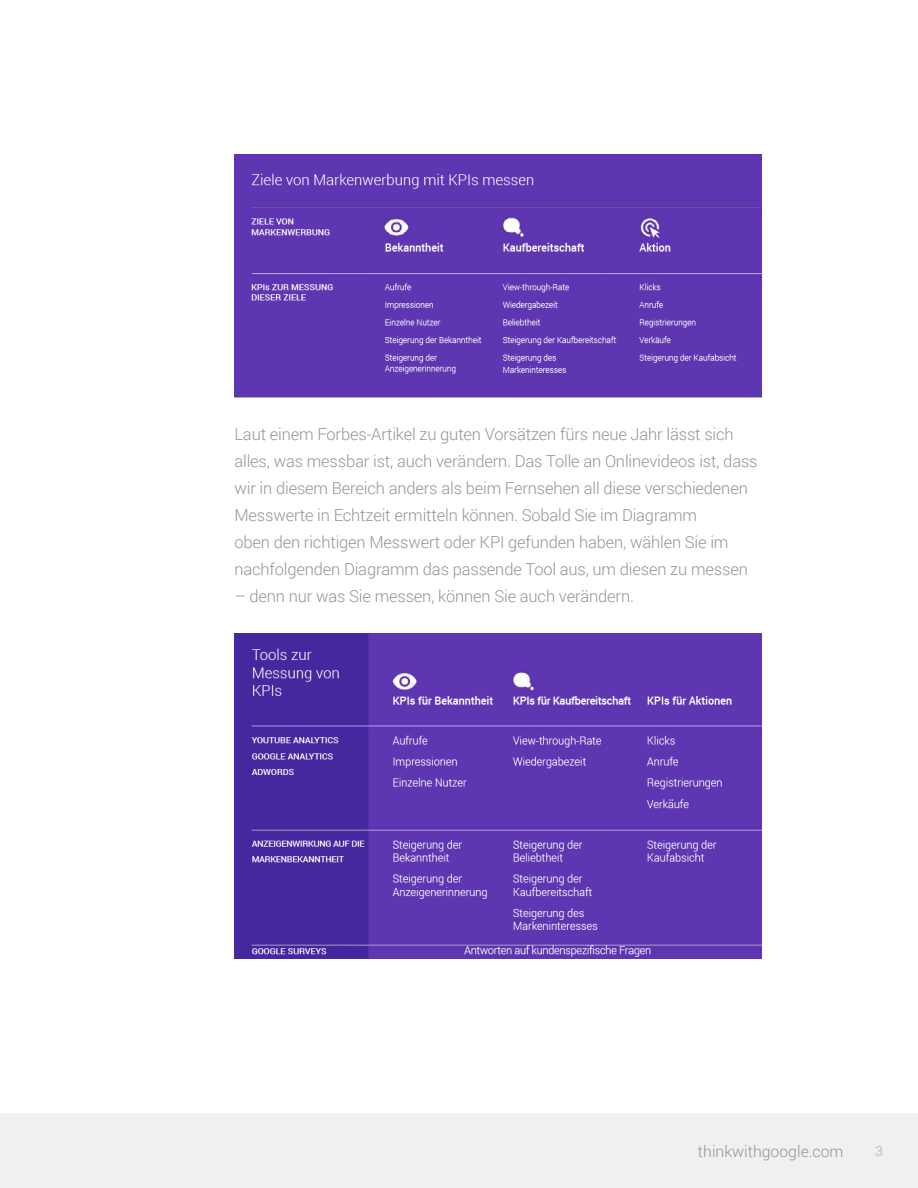
<style>
.page{position:relative;width:918px;height:1188px;background:#fff}
.page>*{position:absolute;margin:0;border:0;box-sizing:border-box;transform-origin:0 0}
.t1{font:300 16.5px/27px "Roboto";letter-spacing:-.01em;color:#939598}
.t2{font:300 15.9px "Roboto";color:#939598}
.t3{font:500 14.25px "Roboto";color:#c9c9c8}
</style>
<div class="page">
<div style="left:0;top:1114px;width:918px;height:74px;background:#f0f0f0"></div>
<img style="left:234px;top:154px;width:527px;height:244px">
<img style="left:234px;top:633px;width:527px;height:326px">
<p class="t1" style="left:234px;top:420px;width:525px">Laut einem Forbes-Artikel zu guten Vorsätzen fürs neue Jahr lässt sich alles, was messbar ist, auch verändern. Das Tolle an Onlinevideos ist, dass wir in diesem Bereich anders als beim Fernsehen all diese verschiedenen Messwerte in Echtzeit ermitteln können. Sobald Sie im Diagramm<br>oben den richtigen Messwert oder KPI gefunden haben, wählen Sie im nachfolgenden Diagramm das passende Tool aus, um diesen zu messen</p>
<p class="t1" style="left:234px;top:582px;width:401px">– denn nur was Sie messen, können Sie auch verändern.</p>
<p class="t2" style="left:698px;top:1140px;width:147px">thinkwithgoogle.com</p>
<p class="t3" style="left:875px;top:1141px;width:10px">3</p>
</div>
